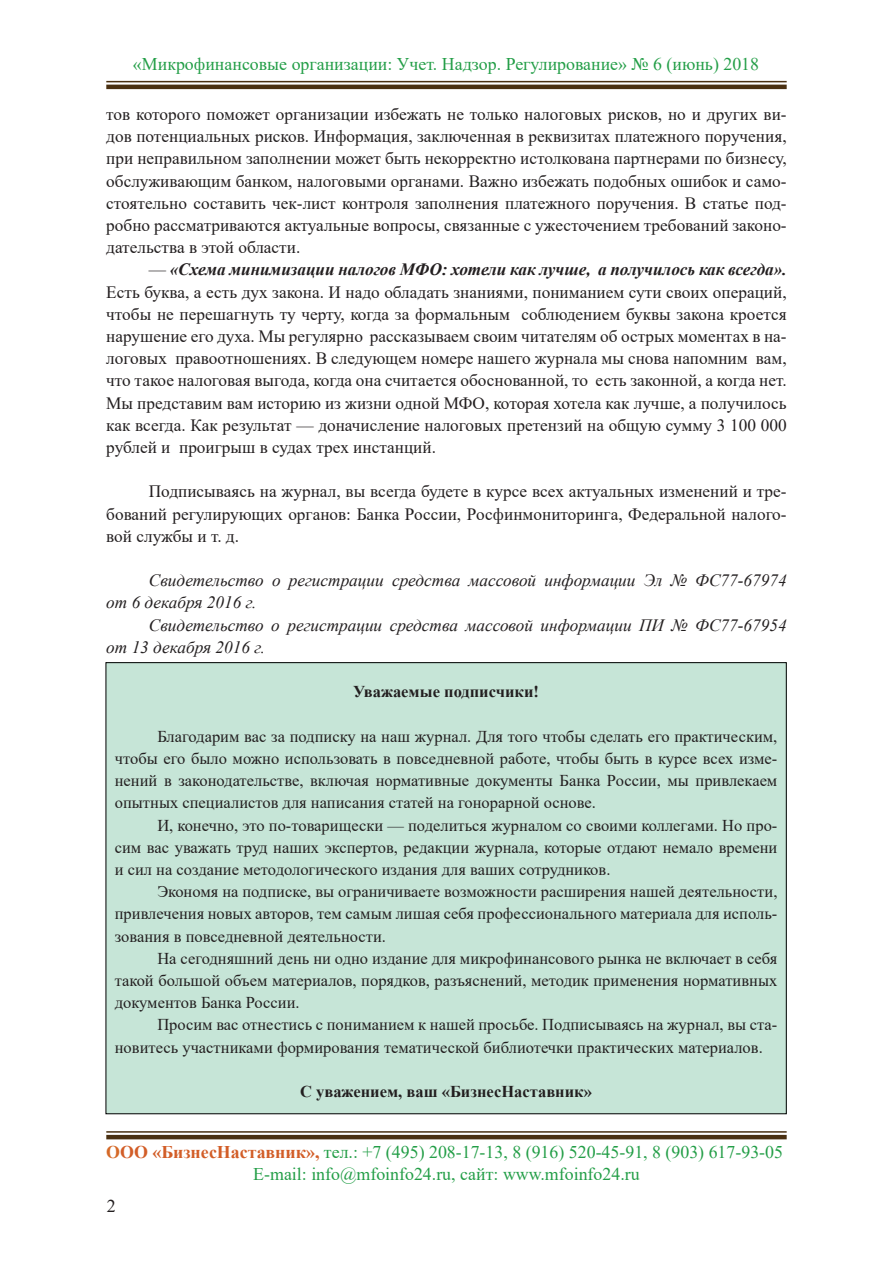
<style>
.page{position:relative;width:893px;height:1263px;background:#fff}
.page>*{position:absolute;margin:0;border:0;box-sizing:border-box;transform-origin:0 0}
.t1{font:18px "Times New Roman";color:#231f20}
.t2{font:17.85px "Times New Roman";color:#239e47}
.Текст_шрифт_12{font:17.25px/22.2px "Times New Roman";color:#231f20;text-align:justify}
.Текст_шрифт_12-2{font:italic 17.25px/22.2px "Times New Roman";color:#231f20}
.Текст_шрифт_12-3{font:16.5px/22.2px "Times New Roman";color:#231f20;text-align:justify}
.Текст_шрифт_12-4{font:700 16.5px "Times New Roman";color:#231f20}
.s1{font-weight:700;font-style:italic}
.s2{font-weight:700;color:#d56927}
.s3{font-weight:700;color:#d25d27}
</style>
<div class="page">
<hr style="left:106px;top:81px;width:681px;height:1px;background:#4a3011">
<hr style="left:106px;top:1131px;width:681px;height:2px;background:#4a3011">
<hr style="left:106px;top:85px;width:681px;height:4px;background:#4a3011">
<hr style="left:106px;top:1135px;width:681px;height:4px;background:#4a3011">
<div style="left:106px;top:663px;width:680px;height:451px;background:#c6e5d7"></div>
<p class="t2" style="left:133px;top:51px;width:628px">«Микрофинансовые организации: Учет. Надзор. Регулирование» № 6 (июнь) 2018</p>
<p class="Текст_шрифт_12" style="left:106px;top:103px;width:682px">тов которого поможет организации избежать не только налоговых рисков, но и других ви&shy;дов потенциальных рисков. Информация, заключенная в реквизитах платежного поручения, при неправильном заполнении может быть некорректно истолкована партнерами по бизнесу, обслуживающим банком, налоговыми органами. Важно избежать подобных ошибок и само&shy;стоятельно составить чек-лист контроля заполнения платежного поручения. В статье под&shy;робно рассматриваются актуальные вопросы, связанные с ужесточением требований законо&shy;дательства в этой области.</p>
<p class="Текст_шрифт_12" style="left:106px;top:258px;width:682px;text-indent:43px">— <span class="s1">«Схема минимизации налогов МФО: хотели как лучше, а получилось как всегда».<br></span>Есть буква, а есть дух закона. И надо обладать знаниями, пониманием сути своих операций, чтобы не перешагнуть ту черту, когда за формальным соблюдением буквы закона кроется нарушение его духа. Мы регулярно рассказываем своим читателям об острых моментах в на&shy;логовых правоотношениях. В следующем номере нашего журнала мы снова напомним вам, что такое налоговая выгода, когда она считается обоснованной, то есть законной, а когда нет.<br>Мы представим вам историю из жизни одной МФО, которая хотела как лучше, а получилось как всегда. Как результат — доначисление налоговых претензий на общую сумму 3 100 000 рублей и проигрыш в судах трех инстанций.</p>
<p class="Текст_шрифт_12" style="left:106px;top:480px;width:682px;text-indent:43px">Подписываясь на журнал, вы всегда будете в курсе всех актуальных изменений и тре&shy;бований регулирующих органов: Банка России, Росфинмониторинга, Федеральной налого&shy;вой службы и т. д.</p>
<p class="Текст_шрифт_12-2" style="left:106px;top:569px;width:682px;text-indent:43px">Свидетельство о регистрации средства массовой информации Эл № ФС77-67974 от 6 декабря 2016 г.</p>
<p class="Текст_шрифт_12-2" style="left:106px;top:613px;width:682px;text-indent:43px">Свидетельство о регистрации средства массовой информации ПИ № ФС77-67954 от 13 декабря 2016 г.</p>
<p class="Текст_шрифт_12-4" style="left:353px;top:680px;width:187px">Уважаемые подписчики!</p>
<p class="Текст_шрифт_12-3" style="left:115px;top:724px;width:664px;text-indent:43px">Благодарим вас за подписку на наш журнал. Для того чтобы сделать его практическим, чтобы его было можно использовать в повседневной работе, чтобы быть в курсе всех изме&shy;нений в законодательстве, включая нормативные документы Банка России, мы привлекаем опытных специалистов для написания статей на гонорарной основе.</p>
<p class="Текст_шрифт_12-3" style="left:115px;top:813px;width:664px;text-indent:43px">И, конечно, это по-товарищески — поделиться журналом со своими коллегами. Но про&shy;сим вас уважать труд наших экспертов, редакции журнала, которые отдают немало времени и сил на создание методологического издания для ваших сотрудников.</p>
<p class="Текст_шрифт_12-3" style="left:115px;top:880px;width:664px;text-indent:43px">Экономя на подписке, вы ограничиваете возможности расширения нашей деятельности, привлечения новых авторов, тем самым лишая себя профессионального материала для исполь&shy;зования в повседневной деятельности.</p>
<p class="Текст_шрифт_12-3" style="left:115px;top:946px;width:664px;text-indent:43px">На сегодняшний день ни одно издание для микрофинансового рынка не включает в себя такой большой объем материалов, порядков, разъяснений, методик применения нормативных документов Банка России.</p>
<p class="Текст_шрифт_12-3" style="left:115px;top:1013px;width:664px;text-indent:43px">Просим вас отнестись с пониманием к нашей просьбе. Подписываясь на журнал, вы ста&shy;новитесь участниками формирования тематической библиотечки практических материалов.</p>
<p class="Текст_шрифт_12-4" style="left:300px;top:1079px;width:293px">С уважением, ваш «БизнесНаставник»</p>
<p class="t2" style="left:106px;top:1140px;width:678px"><span class="s2">O</span><span class="s3">ОО «БизнесНаставник»,</span> тел.: +7 (495) 208-17-13, 8 (916) 520-45-91, 8 (903) 617-93-05</p>
<p class="t2" style="left:253px;top:1161px;width:388px">E-mail: info@mfoinfo24.ru, сайт: www.mfoinfo24.ru</p>
<p class="t1" style="left:107px;top:1193px;width:10px">2</p>
</div>
